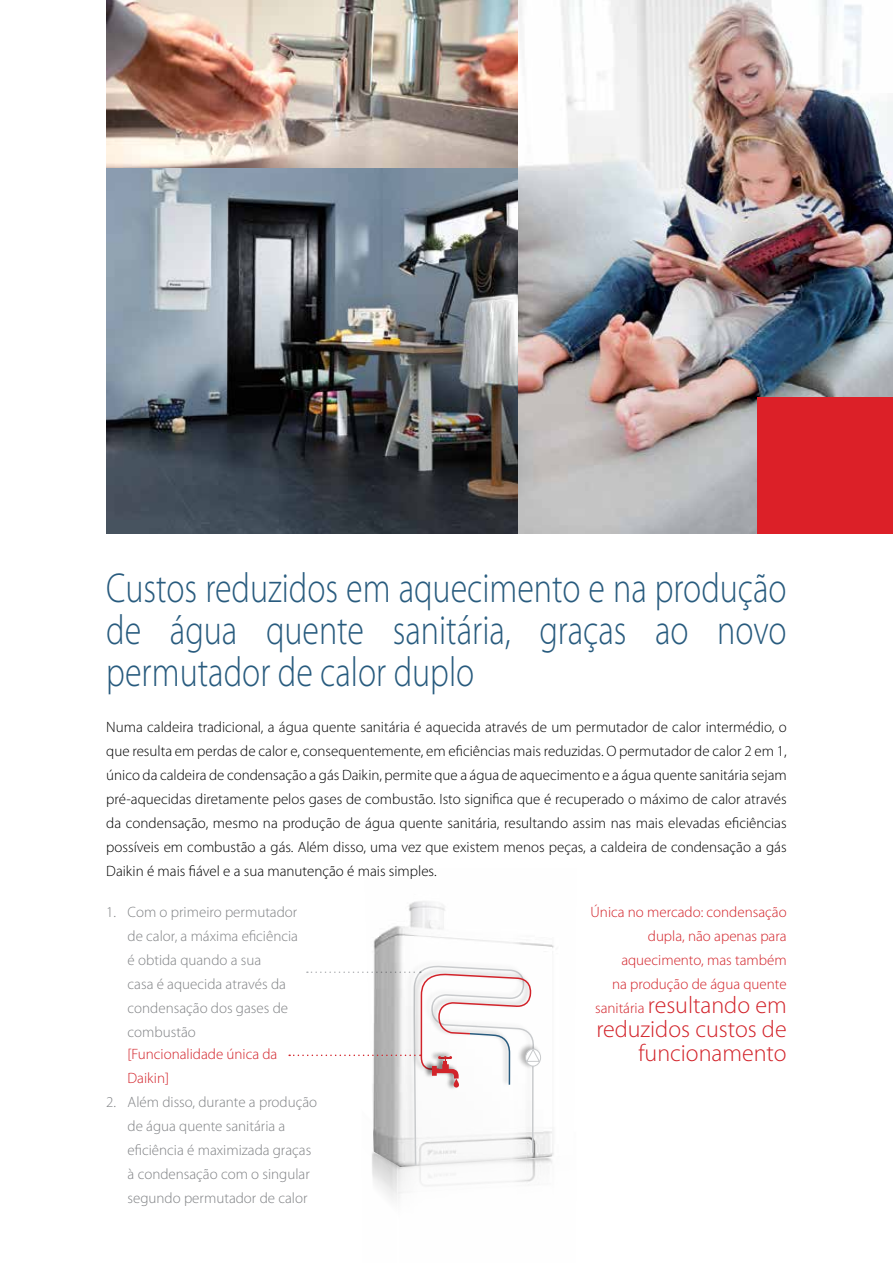
<style>
.page{position:relative;width:893px;height:1263px;background:#fff}
.page>*{position:absolute;margin:0;border:0;box-sizing:border-box;transform-origin:0 0}
.t1{font:300 42px/42px "Myriad Pro";color:#285b7e;text-align:justify;scale:.81 1}
.t2{font:300 24px/24px "Myriad Pro";color:#d2232a;text-align:right}
.t3{font:300 15px/24px "Myriad Pro";color:#000;text-align:justify}
.t4{font:300 15px/24px "Myriad Pro";color:#808285}
.t5{font:300 15px/24px "Myriad Pro";color:#d2232a}
.s1{font-size:15px}
</style>
<div class="page">
<svg style="left:372px;top:901px;width:93px;height:299px"></svg>
<div style="left:405px;top:960px;width:120px;height:208px;background:#fcfcfc"></div>
<svg style="left:289px;top:964px;width:252px;height:203px"></svg>
<img style="left:106px;top:167px;width:412px;height:367px">
<img style="left:106px;top:0;width:412px;height:167px">
<img style="left:518px;top:0;width:375px;height:534px">
<div style="left:758px;top:398px;width:135px;height:136px;background:#dc2028"></div>
<h1 class="t1" style="left:106px;top:568px;width:841px">Custos reduzidos em aquecimento e na produção de água quente sanitária, graças ao novo permutador de calor duplo</h1>
<p class="t3" style="left:106px;top:715px;width:682px">Numa caldeira tradicional, a água quente sanitária é aquecida através de um permutador de calor intermédio, o que resulta em perdas de calor e, consequentemente, em eficiências mais reduzidas. O permutador de calor 2 em 1, único da caldeira de condensação a gás Daikin, permite que a água de aquecimento e a água quente sanitária sejam pré-aquecidas diretamente pelos gases de combustão. Isto significa que é recuperado o máximo de calor através da condensação, mesmo na produção de água quente sanitária, resultando assim nas mais elevadas eficiências possíveis em combustão a gás. Além disso, uma vez que existem menos peças, a caldeira de condensação a gás Daikin é mais fiável e a sua manutenção é mais simples.</p>
<p class="t4" style="left:128px;top:900px;width:172px;text-indent:-21px">1. Com o primeiro permutador de calor, a máxima eficiência é obtida quando a sua<br>casa é aquecida através da condensação dos gases de combustão</p>
<p class="t5" style="left:591px;top:900px;width:198px;text-align:right">Única no mercado: condensação dupla, não apenas para aquecimento, mas também<br>na produção de água quente</p>
<h2 class="t2" style="left:595px;top:993px;width:193px"><span class="s1">sanitária</span> resultando em reduzidos custos de funcionamento</h2>
<p class="t5" style="left:128px;top:1042px;width:151px">[Funcionalidade única da<br>Daikin]</p>
<p class="t4" style="left:128px;top:1090px;width:191px;text-indent:-21px">2. Além disso, durante a produção de água quente sanitária a eficiência é maximizada graças à condensação com o singular segundo permutador de calor</p>
</div>
